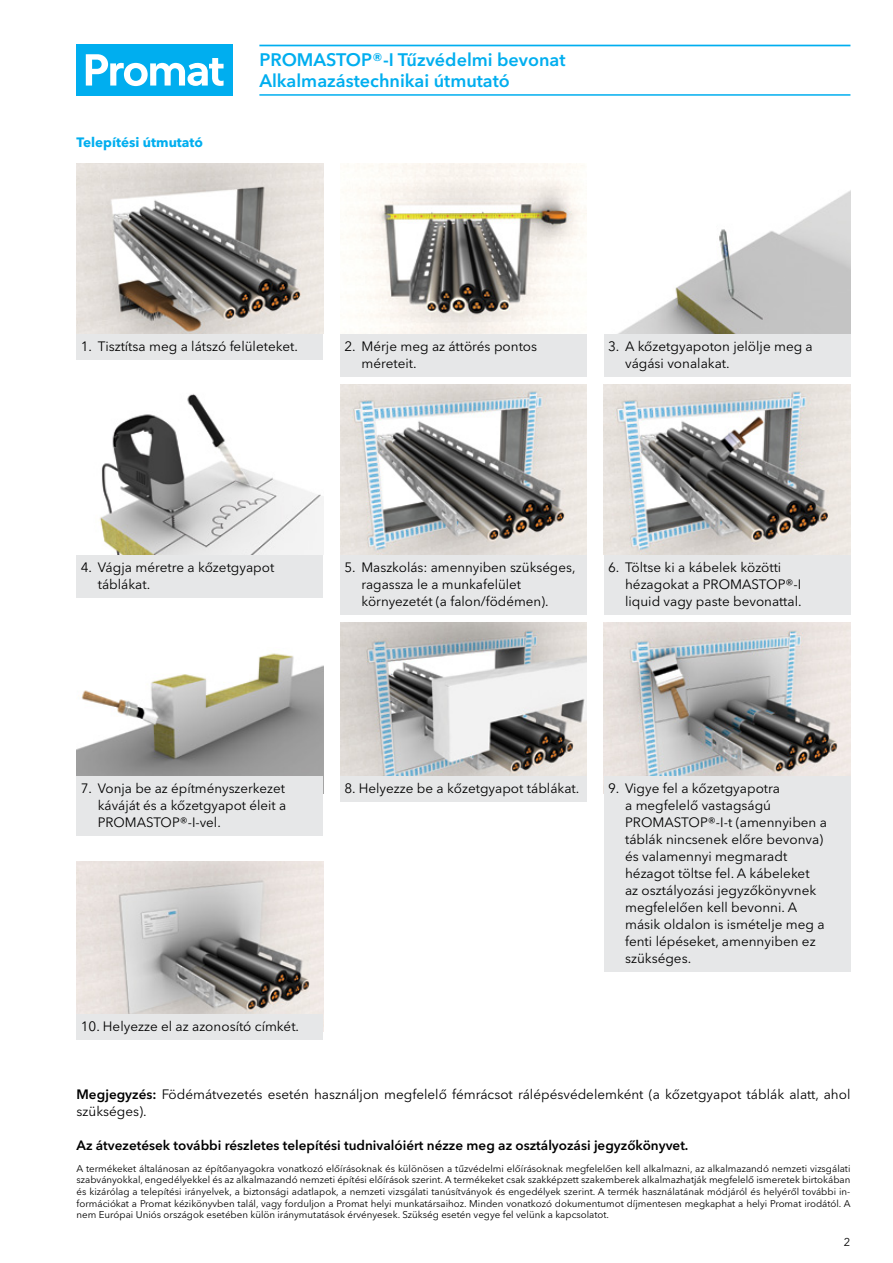
<style>
.page{position:relative;width:893px;height:1263px;background:#fff}
.page>*{position:absolute;margin:0;border:0;box-sizing:border-box;transform-origin:0 0}
.t1{font:600 18px/21.3px "Avenir Next W1 G";color:#00aeef}
.t2{font:13.5px/17px "Avenir Next W1 G";color:#000}
.t3{font:600 13.5px "Avenir Next W1 G";color:#000}
.t4{font:700 13.5px "Avenir Next W1 G";color:#00aeef}
.t5{font:11.25px "Avenir Next W1 G";color:#000}
.t6{font:9.75px/11.7px "Avenir Next W1 G";color:#000;text-align:justify}
.s1{font-weight:600}
</style>
<div class="page">
<div style="left:77px;top:45px;width:156px;height:51px;background:#00aeef"></div>
<svg style="left:86px;top:54px;width:138px;height:32px"></svg>
<img style="left:77px;top:164px;width:246px;height:170px">
<img style="left:340px;top:385px;width:247px;height:170px">
<img style="left:345px;top:164px;width:242px;height:170px">
<img style="left:604px;top:385px;width:246px;height:170px">
<img style="left:77px;top:653px;width:246px;height:123px">
<img style="left:99px;top:393px;width:224px;height:162px">
<img style="left:340px;top:623px;width:247px;height:153px">
<img style="left:604px;top:623px;width:246px;height:153px">
<img style="left:77px;top:861px;width:246px;height:153px">
<img style="left:618px;top:191px;width:232px;height:143px">
<hr style="left:259px;top:45px;width:591px;height:1px;background:#00aeef">
<hr style="left:259px;top:94px;width:591px;height:2px;background:#00aeef">
<div style="left:77px;top:334px;width:246px;height:25px;background:#e6e7e8"></div>
<div style="left:340px;top:555px;width:247px;height:59px;background:#e6e7e8"></div>
<div style="left:340px;top:334px;width:247px;height:42px;background:#e6e7e8"></div>
<div style="left:604px;top:555px;width:246px;height:59px;background:#e6e7e8"></div>
<div style="left:604px;top:334px;width:246px;height:42px;background:#e6e7e8"></div>
<div style="left:77px;top:776px;width:246px;height:60px;background:#e6e7e8"></div>
<div style="left:77px;top:555px;width:246px;height:42px;background:#e6e7e8"></div>
<div style="left:340px;top:776px;width:247px;height:25px;background:#e6e7e8"></div>
<div style="left:604px;top:776px;width:246px;height:196px;background:#e6e7e8"></div>
<div style="left:77px;top:1014px;width:246px;height:26px;background:#e6e7e8"></div>
<p class="t4" style="left:77px;top:134px;width:128px">Telepítési útmutató</p>
<h1 class="t1" style="left:259px;top:49px;width:308px">PROMASTOP®-I Tűzvédelmi bevonat<br>Alkalmazástechnikai útmutató</h1>
<p class="t2" style="left:81px;top:338px;width:219px">1. Tisztítsa meg a látszó felületeket.</p>
<p class="t2" style="left:361px;top:338px;width:177px;text-indent:-17px">2. Mérje meg az áttörés pontos méreteit.</p>
<p class="t2" style="left:625px;top:338px;width:189px;text-indent:-17px">3. A kőzetgyapoton jelölje meg a vágási vonalakat.</p>
<p class="t2" style="left:98px;top:559px;width:178px;text-indent:-17px">4. Vágja méretre a kőzetgyapot táblákat.</p>
<p class="t2" style="left:361px;top:559px;width:216px;text-indent:-17px">5. Maszkolás: amennyiben szükséges, ragassza le a munkafelület környezetét (a falon/födémen).</p>
<p class="t2" style="left:625px;top:559px;width:178px;text-indent:-17px">6. Töltse ki a kábelek közötti hézagokat a PROMASTOP®-I liquid vagy paste bevonattal.</p>
<p class="t2" style="left:98px;top:780px;width:190px;text-align:justify;text-indent:-17px">7. Vonja be az építményszerkezet káváját és a kőzetgyapot éleit a PROMASTOP®-I-vel.</p>
<p class="t2" style="left:81px;top:1018px;width:220px">10. Helyezze el az azonosító címkét.</p>
<p class="t2" style="left:344px;top:780px;width:236px">8. Helyezze be a kőzetgyapot táblákat.</p>
<p class="t2" style="left:625px;top:780px;width:203px;text-indent:-17px">9. Vigye fel a kőzetgyapotra<br>a megfelelő vastagságú<br>PROMASTOP®-I-t (amennyiben a táblák nincsenek előre bevonva) és valamennyi megmaradt hézagot töltse fel. A kábeleket<br>az osztályozási jegyzőkönyvnek megfelelően kell bevonni. A másik oldalon is ismételje meg a fenti lépéseket, amennyiben ez szükséges.</p>
<p class="t2" style="left:77px;top:1086px;width:775px"><span class="s1">Megjegyzés:</span> Födémátvezetés esetén használjon megfelelő fémrácsot rálépésvédelemként (a kőzetgyapot táblák alatt, ahol szükséges).</p>
<p class="t3" style="left:77px;top:1137px;width:613px">Az átvezetések további részletes telepítési tudnivalóiért nézze meg az osztályozási jegyzőkönyvet.</p>
<p class="t6" style="left:77px;top:1162px;width:776px">A termékeket általánosan az építőanyagokra vonatkozó előírásoknak és különösen a tűzvédelmi előírásoknak megfelelően kell alkalmazni, az alkalmazandó nemzeti vizsgálati szabványokkal, engedélyekkel és az alkalmazandó nemzeti építési előírások szerint. A termékeket csak szakképzett szakemberek alkalmazhatják megfelelő ismeretek birtokában és kizárólag a telepítési irányelvek, a biztonsági adatlapok, a nemzeti vizsgálati tanúsítványok és engedélyek szerint. A termék használatának módjáról és helyéről további in&shy;formációkat a Promat kézikönyvben talál, vagy forduljon a Promat helyi munkatársaihoz. Minden vonatkozó dokumentumot díjmentesen megkaphat a helyi Promat irodától. A nem Európai Uniós országok esetében külön iránymutatások érvényesek. Szükség esetén vegye fel velünk a kapcsolatot.</p>
<p class="t5" style="left:844px;top:1235px;width:8px">2</p>
</div>
